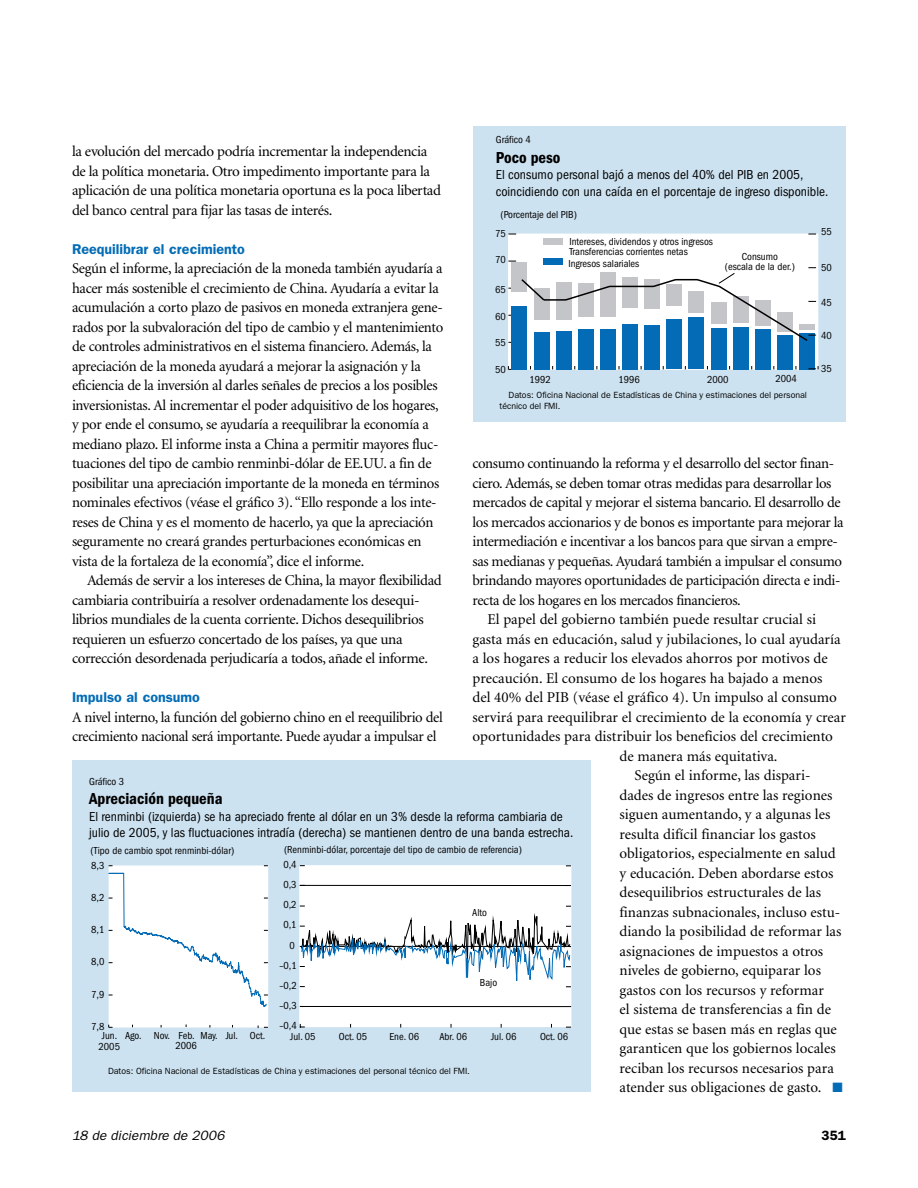
<style>
.page{position:relative;width:918px;height:1188px;background:#fff}
.page>*{position:absolute;margin:0;border:0;box-sizing:border-box;transform-origin:0 0}
.t1{font:600 condensed 16.5px "Franklin Gothic";color:#000}
.t2{font:15px/19.5px "Minion";letter-spacing:-.02em;color:#000}
.t3{font:15px "Minion";color:#000}
.t4{font:600 14.25px "Franklin Gothic";color:#046cb6}
.t5{font:condensed 13.5px/16.5px "Franklin Gothic";color:#000}
.t6{font:italic 13.5px "Franklin Gothic";letter-spacing:.01em;color:#000}
.t7{font:600 13.5px "Franklin Gothic";color:#000}
.t8{font:condensed 10.5px/10.5px "Franklin Gothic";color:#000}
.t9{font:9px/10.8px "Franklin Gothic";color:#000}
.s1{color:#046cb6}
</style>
<div class="page">
<div style="left:72px;top:760px;width:519px;height:332px;background:#cde2f0"></div>
<div style="left:299px;top:865px;width:272px;height:162px;background:#fff"></div>
<div style="left:108px;top:865px;width:160px;height:163px;background:#fff"></div>
<hr style="left:300px;top:885px;width:271px;height:1px;background:#000">
<svg style="left:300px;top:1024px;width:5px;height:4px"></svg>
<svg style="left:300px;top:899px;width:271px;height:110px;background:#e1e6ea"></svg>
<div style="left:473px;top:126px;width:373px;height:296px;background:#cde2f0"></div>
<svg style="left:508px;top:234px;width:311px;height:136px;background:#b7d0e2"></svg>
<p class="t8" style="left:496px;top:135px;width:37px">Gráfico 4</p>
<p class="t1" style="left:496px;top:148px;width:66px">Poco peso</p>
<p class="t5" style="left:496px;top:167px;width:334px">El consumo personal bajó a menos del 40% del PIB en 2005, coincidiendo con una caída en el porcentaje de ingreso disponible.</p>
<p class="t8" style="left:500px;top:210px;width:78px">(Porcentaje del PIB)</p>
<p class="t2" style="left:72px;top:142px;width:371px">la evolución del mercado podría incrementar la independencia de la política monetaria. Otro impedimento importante para la aplicación de una política monetaria oportuna es la poca libertad del banco central para fijar las tasas de interés.-</p>
<p class="t4" style="left:72px;top:240px;width:174px">Reequilibrar el crecimiento</p>
<p class="t2" style="left:72px;top:259px;width:373px">Según el informe, la apreciación de la moneda también ayudaría a hacer más sostenible el crecimiento de China. Ayudaría a evitar la acumulación a corto plazo de pasivos en moneda extranjera gene&shy;rados por la subvaloración del tipo de cambio y el mantenimiento de controles administrativos en el sistema financiero. Además, la apreciación de la moneda ayudará a mejorar la asignación y la eficiencia de la inversión al darles señales de precios a los posibles inversionistas. Al incrementar el poder adquisitivo de los hogares, y por ende el consumo, se ayudaría a reequilibrar la economía a mediano plazo. El informe insta a China a permitir mayores fluc&shy;tuaciones del tipo de cambio renminbi-dólar de EE.UU. a fin de posibilitar una apreciación importante de la moneda en términos nominales efectivos (véase el gráfico 3). “Ello responde a los inte&shy;reses de China y es el momento de hacerlo, ya que la apreciación seguramente no creará grandes perturbaciones económicas en vista de la fortaleza de la economía”, dice el informe.-</p>
<p class="t2" style="left:72px;top:571px;width:371px;text-indent:15px">Además de servir a los intereses de China, la mayor flexibilidad cambiaria contribuiría a resolver ordenadamente los desequi&shy;librios mundiales de la cuenta corriente. Dichos desequilibrios requieren un esfuerzo concertado de los países, ya que una corrección desordenada perjudicaría a todos, añade el informe.-</p>
<p class="t4" style="left:72px;top:689px;width:129px">Impulso al consumo</p>
<p class="t2" style="left:72px;top:708px;width:372px">A nivel interno, la función del gobierno chino en el reequilibrio del crecimiento nacional será importante. Puede ayudar a impulsar el</p>
<p class="t8" style="left:821px;top:227px;width:12px">55</p>
<p class="t8" style="left:495px;top:228px;width:12px">75</p>
<p class="t8" style="left:569px;top:237px;width:145px">Intereses, dividendos y otros ingresos<br>Transferencias corrientes netas</p>
<p class="t8" style="left:569px;top:258px;width:72px">Ingresos salariales</p>
<p class="t8" style="left:725px;top:251px;width:72px;text-align:center">Consumo<br>(escala de la der.)</p>
<p class="t8" style="left:495px;top:255px;width:12px">70</p>
<p class="t8" style="left:821px;top:263px;width:12px">50</p>
<p class="t8" style="left:495px;top:284px;width:12px">65</p>
<p class="t8" style="left:821px;top:297px;width:12px">45</p>
<p class="t8" style="left:495px;top:311px;width:12px">60</p>
<p class="t8" style="left:821px;top:331px;width:12px">40</p>
<p class="t8" style="left:495px;top:338px;width:12px">55</p>
<p class="t8" style="left:821px;top:364px;width:12px">35</p>
<p class="t8" style="left:495px;top:364px;width:12px">50</p>
<p class="t8" style="left:530px;top:374px;width:23px">1992</p>
<p class="t8" style="left:619px;top:374px;width:23px">1996</p>
<p class="t8" style="left:707px;top:374px;width:23px">2000</p>
<p class="t8" style="left:776px;top:374px;width:23px">2004</p>
<p class="t9" style="left:500px;top:389px;width:309px;text-indent:9px">Datos: Oficina Nacional de Estadísticas de China y estimaciones del personal técnico del FMI.</p>
<p class="t2" style="left:472px;top:454px;width:363px">consumo continuando la reforma y el desarrollo del sector finan-</p>
<p class="t2" style="left:472px;top:474px;width:361px">ciero. Además, se deben tomar otras medidas para desarrollar los</p>
<p class="t2" style="left:472px;top:493px;width:370px">mercados de capital y mejorar el sistema bancario. El desarrollo de</p>
<p class="t2" style="left:472px;top:513px;width:373px">los mercados accionarios y de bonos es importante para mejorar la</p>
<p class="t2" style="left:472px;top:532px;width:367px">intermediación e incentivar a los bancos para que sirvan a empre-</p>
<p class="t2" style="left:472px;top:552px;width:371px">sas medianas y pequeñas. Ayudará también a impulsar el consumo</p>
<p class="t2" style="left:472px;top:571px;width:369px">brindando mayores oportunidades de participación directa e indi-</p>
<p class="t2" style="left:472px;top:591px;width:267px">recta de los hogares en los mercados financieros.-</p>
<p class="t3" style="left:488px;top:612px;width:330px">El papel del gobierno también puede resultar crucial si</p>
<p class="t3" style="left:472px;top:631px;width:370px">gasta más en educación, salud y jubilaciones, lo cual ayudaría</p>
<p class="t3" style="left:472px;top:651px;width:357px">a los hogares a reducir los elevados ahorros por motivos de</p>
<p class="t3" style="left:472px;top:670px;width:351px">precaución. El consumo de los hogares ha bajado a menos</p>
<p class="t3" style="left:472px;top:690px;width:366px">del 40% del PIB (véase el gráfico 4). Un impulso al consumo</p>
<p class="t3" style="left:472px;top:709px;width:375px">servirá para reequilibrar el crecimiento de la economía y crear</p>
<p class="t3" style="left:472px;top:729px;width:362px">oportunidades para distribuir los beneficios del crecimiento</p>
<p class="t3" style="left:620px;top:748px;width:157px">de manera más equitativa.-</p>
<p class="t3" style="left:634px;top:768px;width:178px">Según el informe, las dispari-</p>
<p class="t3" style="left:620px;top:787px;width:214px">dades de ingresos entre las regiones</p>
<p class="t3" style="left:620px;top:807px;width:212px">siguen aumentando, y a algunas les</p>
<p class="t3" style="left:620px;top:826px;width:198px">resulta difícil financiar los gastos</p>
<p class="t3" style="left:620px;top:846px;width:218px">obligatorios, especialmente en salud</p>
<p class="t3" style="left:620px;top:865px;width:215px">y educación. Deben abordarse estos</p>
<p class="t3" style="left:620px;top:885px;width:203px">desequilibrios estructurales de las</p>
<p class="t3" style="left:620px;top:904px;width:222px">finanzas subnacionales, incluso estu-</p>
<p class="t3" style="left:620px;top:924px;width:223px">diando la posibilidad de reformar las</p>
<p class="t3" style="left:620px;top:943px;width:205px">asignaciones de impuestos a otros</p>
<p class="t3" style="left:620px;top:963px;width:203px">niveles de gobierno, equiparar los</p>
<p class="t3" style="left:620px;top:982px;width:206px">gastos con los recursos y reformar</p>
<p class="t3" style="left:620px;top:1002px;width:213px">el sistema de transferencias a fin de</p>
<p class="t3" style="left:620px;top:1021px;width:219px">que estas se basen más en reglas que</p>
<p class="t3" style="left:620px;top:1041px;width:218px">garanticen que los gobiernos locales</p>
<p class="t3" style="left:620px;top:1060px;width:216px">reciban los recursos necesarios para</p>
<p class="t3" style="left:620px;top:1080px;width:225px">atender sus obligaciones de gasto.- <span class="s1">■</span></p>
<p class="t8" style="left:89px;top:776px;width:37px">Gráfico 3</p>
<p class="t1" style="left:89px;top:789px;width:135px">Apreciación pequeña</p>
<p class="t5" style="left:89px;top:808px;width:486px">El renminbi (izquierda) se ha apreciado frente al dólar en un 3% desde la reforma cambiaria de julio de 2005, y las fluctuaciones intradía (derecha) se mantienen dentro de una banda estrecha.</p>
<p class="t8" style="left:91px;top:845px;width:145px">(Tipo de cambio spot renminbi-dólar)</p>
<p class="t8" style="left:284px;top:845px;width:239px">(Renminbi-dólar, porcentaje del tipo de cambio de referencia)</p>
<p class="t8" style="left:283px;top:859px;width:15px">0,4</p>
<p class="t8" style="left:91px;top:860px;width:15px">8,3</p>
<p class="t8" style="left:283px;top:879px;width:15px">0,3</p>
<p class="t8" style="left:91px;top:892px;width:15px">8,2</p>
<p class="t8" style="left:283px;top:900px;width:15px">0,2</p>
<p class="t8" style="left:472px;top:907px;width:16px">Alto</p>
<p class="t8" style="left:283px;top:920px;width:15px">0,1</p>
<p class="t8" style="left:91px;top:925px;width:15px">8,1</p>
<p class="t8" style="left:289px;top:940px;width:7px">0</p>
<p class="t8" style="left:91px;top:957px;width:15px">8,0</p>
<p class="t8" style="left:279px;top:960px;width:19px">–0,1</p>
<p class="t8" style="left:480px;top:978px;width:19px">Bajo</p>
<p class="t8" style="left:279px;top:980px;width:19px">–0,2</p>
<p class="t8" style="left:91px;top:989px;width:15px">7,9</p>
<p class="t8" style="left:279px;top:1000px;width:19px">–0,3</p>
<p class="t8" style="left:279px;top:1020px;width:19px">–0,4</p>
<p class="t8" style="left:91px;top:1021px;width:15px">7,8</p>
<p class="t8" style="left:176px;top:1030px;width:91px">Feb. May. Jul. Oct.<br>2006</p>
<p class="t8" style="left:99px;top:1030px;width:73px;line-height:10.9px;text-indent:3px">Jun. Ago. Nov.<br>2005</p>
<p class="t8" style="left:290px;top:1031px;width:27px">Jul. 05</p>
<p class="t8" style="left:339px;top:1031px;width:30px">Oct. 05</p>
<p class="t8" style="left:390px;top:1031px;width:31px">Ene. 06</p>
<p class="t8" style="left:439px;top:1031px;width:29px">Abr. 06</p>
<p class="t8" style="left:491px;top:1031px;width:27px">Jul. 06</p>
<p class="t8" style="left:540px;top:1031px;width:30px">Oct. 06</p>
<p class="t9" style="left:108px;top:1066px;width:363px">Datos: Oficina Nacional de Estadísticas de China y estimaciones del personal técnico del FMI.</p>
<p class="t6" style="left:72px;top:1127px;width:154px">18 de diciembre de 2006</p>
<p class="t7" style="left:821px;top:1127px;width:26px">351</p>
</div>
